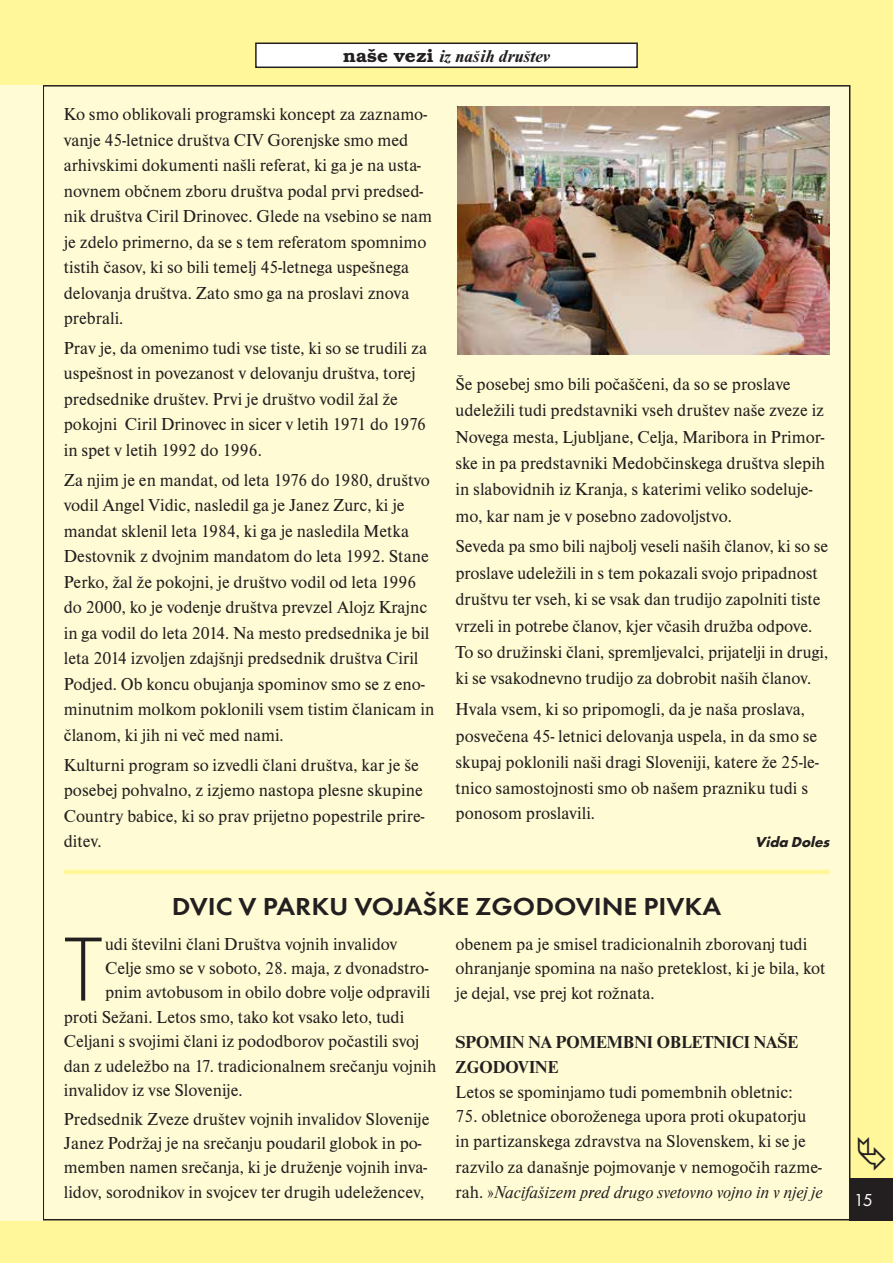
<style>
.page{position:relative;width:893px;height:1263px;background:#fff799}
.page>*{position:absolute;margin:0;border:0;box-sizing:border-box;transform-origin:0 0}
.t1{font:94.5px "Futura TEE Ligh";color:#231f20}
.t2{font:600 25.5px "Futura TEE";color:#231f20;scale:1.1 1}
.t3{font:18px/25.5px "Nimbus Rom DEE";color:#231f20}
.t4{font:700 18px/24.8px "Nimbus Rom DEE";color:#231f20}
.t5{font:italic 700 18px "Nimbus Rom DEE";color:#231f20;scale:1.06 1}
.t6{font:18px "Futura TEE";color:#fff}
.t7{font:italic 700 15px "Futura TEE";color:#231f20}
.s1{font-family:"Bookman Itc LEE";font-weight:600;font-style:normal}
.s2{font-style:italic}
</style>
<div class="page">
<div style="left:850px;top:1178px;width:43px;height:42px;background:#231f20"></div>
<div style="left:43px;top:86px;width:807px;height:1134px;background:#fffcd5"></div>
<div style="left:256px;top:43px;width:381px;height:24px;background:#fff"></div>
<div style="left:255px;top:43px;width:383px;height:25px;border:2px solid #231f20"></div>
<div style="left:0;top:85px;width:43px;height:1135px;background:#fffcd5"></div>
<hr style="left:64px;top:870px;width:765px;height:4px;background:#fff799">
<img style="left:458px;top:106px;width:371px;height:249px">
<p class="t5" style="left:343px;top:46px;width:196px"><span class="s1">naše vezi</span> iz naših društev</p>
<p class="t3" style="left:64px;top:102px;width:370px">Ko smo oblikovali programski koncept za zaznamo&shy;vanje 45-letnice društva CIV Gorenjske smo med arhivskimi dokumenti našli referat, ki ga je na usta&shy;novnem občnem zboru društva podal prvi predsed&shy;nik društva Ciril Drinovec. Glede na vsebino se nam je zdelo primerno, da se s tem referatom spomnimo tistih časov, ki so bili temelj 45-letnega uspešnega delovanja društva. Zato smo ga na proslavi znova prebrali.</p>
<p class="t3" style="left:64px;top:335px;width:365px">Prav je, da omenimo tudi vse tiste, ki so se trudili za uspešnost in povezanost v delovanju društva, torej predsednike društev. Prvi je društvo vodil žal že pokojni Ciril Drinovec in sicer v letih 1971 do 1976 in spet v letih 1992 do 1996.</p>
<p class="t3" style="left:64px;top:467px;width:372px">Za njim je en mandat, od leta 1976 do 1980, društvo vodil Angel Vidic, nasledil ga je Janez Zurc, ki je mandat sklenil leta 1984, ki ga je nasledila Metka Destovnik z dvojnim mandatom do leta 1992. Stane Perko, žal že pokojni, je društvo vodil od leta 1996 do 2000, ko je vodenje društva prevzel Alojz Krajnc in ga vodil do leta 2014. Na mesto predsednika je bil leta 2014 izvoljen zdajšnji predsednik društva Ciril Podjed. Ob koncu obujanja spominov smo se z eno&shy;minutnim molkom poklonili vsem tistim članicam in članom, ki jih ni več med nami.</p>
<p class="t3" style="left:64px;top:752px;width:362px">Kulturni program so izvedli člani društva, kar je še posebej pohvalno, z izjemo nastopa plesne skupine Country babice, ki so prav prijetno popestrile prire&shy;ditev.</p>
<p class="t3" style="left:455px;top:371px;width:371px;line-height:26.2px">Še posebej smo bili počaščeni, da so se proslave udeležili tudi predstavniki vseh društev naše zveze iz Novega mesta, Ljubljane, Celja, Maribora in Primor&shy;ske in pa predstavniki Medobčinskega društva slepih in slabovidnih iz Kranja, s katerimi veliko sodeluje&shy;mo, kar nam je v posebno zadovoljstvo.</p>
<p class="t3" style="left:455px;top:533px;width:374px;line-height:26.4px">Seveda pa smo bili najbolj veseli naših članov, ki so se proslave udeležili in s tem pokazali svojo pripadnost društvu ter vseh, ki se vsak dan trudijo zapolniti tiste vrzeli in potrebe članov, kjer včasih družba odpove.<br>To so družinski člani, spremljevalci, prijatelji in drugi, ki se vsakodnevno trudijo za dobrobit naših članov.</p>
<p class="t3" style="left:455px;top:696px;width:365px;line-height:26.1px">Hvala vsem, ki so pripomogli, da je naša proslava, posvečena 45- letnici delovanja uspela, in da smo se skupaj poklonili naši dragi Sloveniji, katere že 25-le&shy;tnico samostojnosti smo ob našem prazniku tudi s ponosom proslavili.</p>
<p class="t7" style="left:755px;top:833px;width:80px">Vida Doles</p>
<h2 class="t2" style="left:172px;top:891px;width:501px">DVIC V PARKU VOJAŠKE ZGODOVINE PIVKA</h2>
<h1 class="t1" style="left:64px;top:916px;width:41px">T</h1>
<p class="t3" style="left:105px;top:931px;width:294px">udi številni člani Društva vojnih invalidov</p>
<p class="t3" style="left:105px;top:955px;width:325px">Celje smo se v soboto, 28. maja, z dvonadstro-</p>
<p class="t3" style="left:105px;top:980px;width:327px">pnim avtobusom in obilo dobre volje odpravili</p>
<p class="t3" style="left:64px;top:1004px;width:342px">proti Sežani. Letos smo, tako kot vsako leto, tudi</p>
<p class="t3" style="left:64px;top:1028px;width:357px">Celjani s svojimi člani iz pododborov počastili svoj</p>
<p class="t3" style="left:64px;top:1053px;width:374px">dan z udeležbo na 17. tradicionalnem srečanju vojnih</p>
<p class="t3" style="left:64px;top:1077px;width:180px">invalidov iz vse Slovenije.</p>
<p class="t3" style="left:64px;top:1106px;width:367px;line-height:24.5px">Predsednik Zveze društev vojnih invalidov Slovenije Janez Podržaj je na srečanju poudaril globok in po&shy;memben namen srečanja, ki je druženje vojnih inva&shy;lidov, sorodnikov in svojcev ter drugih udeležencev,</p>
<p class="t3" style="left:455px;top:931px;width:371px;line-height:24.8px">obenem pa je smisel tradicionalnih zborovanj tudi ohranjanje spomina na našo preteklost, ki je bila, kot je dejal, vse prej kot rožnata.</p>
<p class="t4" style="left:455px;top:1030px;width:344px">SPOMIN NA POMEMBNI OBLETNICI NAŠE<br>ZGODOVINE</p>
<p class="t3" style="left:455px;top:1079px;width:339px">Letos se spominjamo tudi pomembnih obletnic:</p>
<p class="t3" style="left:455px;top:1104px;width:369px">75. obletnice oboroženega upora proti okupatorju in partizanskega zdravstva na Slovenskem, ki se je razvilo za današnje pojmovanje v nemogočih razme&shy;rah. »<span class="s2">Nacifašizem pred drugo svetovno vojno in v njej je</span></p>
<p class="t6" style="left:854px;top:1189px;width:20px">15</p>
</div>
